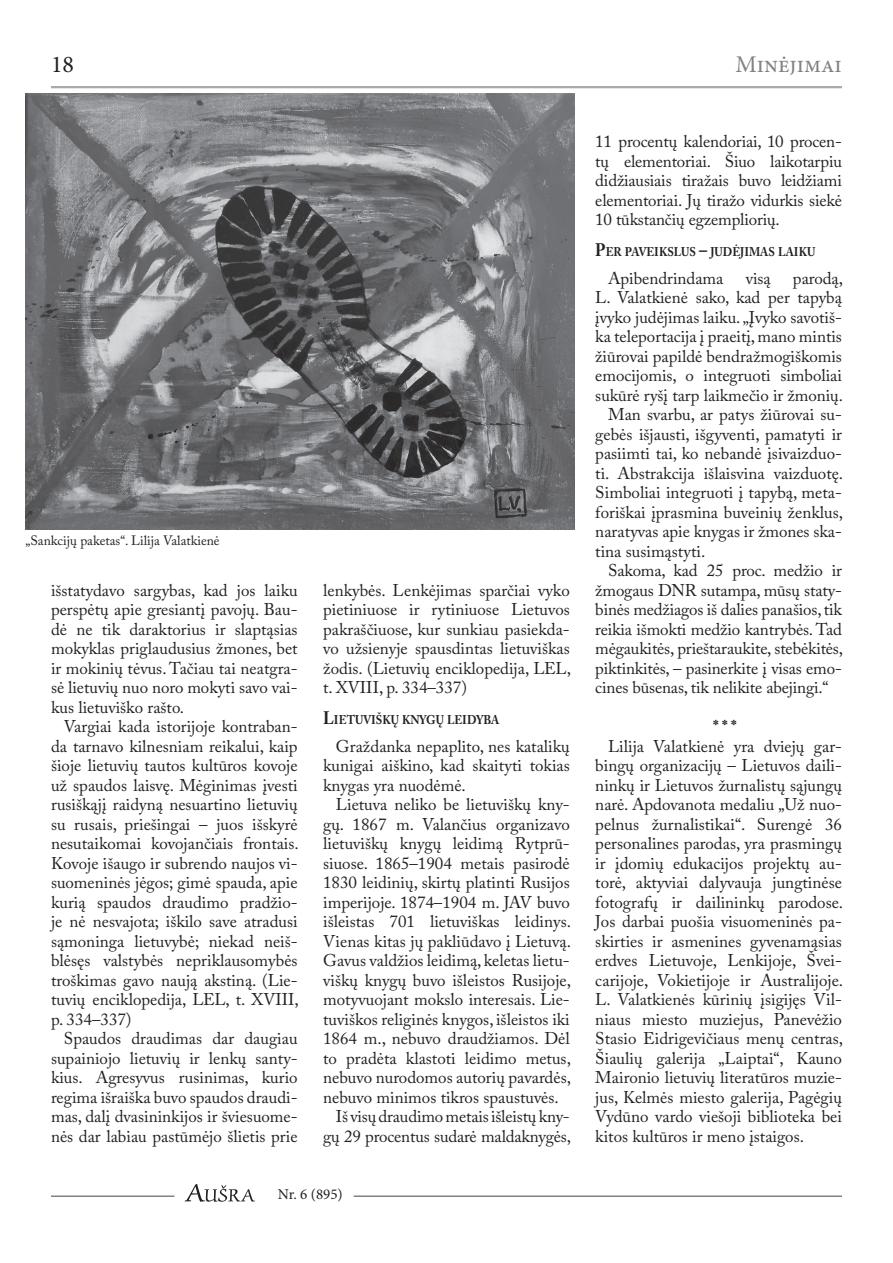
<style>
.page{position:relative;width:893px;height:1263px;background:#fff}
.page>*{position:absolute;margin:0;border:0;box-sizing:border-box;transform-origin:0 0}
.t1{font:24px "Minion Pro";color:#808285}
.t2{font:24px "Minion Pro";color:#231f20}
.t3{font:16.95px/19.5px "Adobe Caslon Pro";color:#231f20;text-align:justify}
.t4{font:16.95px "Adobe Caslon Pro";letter-spacing:-.025em;color:#231f20}
.t5{font:16.95px "Adobe Caslon Pro";letter-spacing:-.03em;color:#231f20}
.t6{font:700 16.95px "Adobe Caslon Pro";color:#231f20}
.t7{font:15px "Minion Pro";color:#231f20}
.t8{font:13.5px "Adobe Caslon Pro";color:#231f20}
.t9{font:700 12.6px "Adobe Caslon Pro";color:#231f20;scale:.9 1}
.s1{font-size:18px}
</style>
<div class="page">
<svg style="left:184px;top:1184px;width:71px;height:18px"></svg>
<hr style="left:51px;top:86px;width:791px;height:2px;background:#a8a9ad">
<hr style="left:51px;top:1195px;width:123px;height:2px;background:#808285">
<hr style="left:354px;top:1195px;width:488px;height:2px;background:#808285">
<img style="left:26px;top:94px;width:548px;height:436px">
<h1 class="t2" style="left:51px;top:48px;width:25px">18</h1>
<h1 class="t1" style="left:735px;top:48px;width:108px">Minėjimai</h1>
<p class="t8" style="left:26px;top:533px;width:196px">„Sankcijų paketas“. Lilija Valatkienė</p>
<p class="t3" style="left:51px;top:580px;width:248px">išstatydavo sargybas, kad jos laiku perspėtų apie gresiantį pavojų. Bau&shy;dė ne tik daraktorius ir slaptąsias mokyklas priglaudusius žmones, bet ir mokinių tėvus. Tačiau tai neatgra&shy;sė lietuvių nuo noro mokyti savo vai&shy;kus lietuviško rašto.</p>
<p class="t3" style="left:51px;top:716px;width:249px;text-indent:13px">Vargiai kada istorijoje kontraban&shy;da tarnavo kilnesniam reikalui, kaip šioje lietuvių tautos kultūros kovoje už spaudos laisvę. Mėginimas įvesti rusiškąjį raidyną nesuartino lietuvių su rusais, priešingai – juos išskyrė nesutaikomai kovojančiais frontais.<br>Kovoje išaugo ir subrendo naujos vi&shy;suomeninės jėgos; gimė spauda, apie kurią spaudos draudimo pradžio&shy;je nė nesvajota; iškilo save atradusi sąmoninga lietuvybė; niekad neiš&shy;blėsęs valstybės nepriklausomybės troškimas gavo naują akstiną. (Lie&shy;tuvių enciklopedija, LEL, t. XVIII, p. 334–337)</p>
<p class="t3" style="left:51px;top:1028px;width:248px;text-indent:13px">Spaudos draudimas dar daugiau supainiojo lietuvių ir lenkų santy&shy;kius. Agresyvus rusinimas, kurio regima išraiška buvo spaudos draudi&shy;mas, dalį dvasininkijos ir šviesuome&shy;nės dar labiau pastūmėjo šlietis prie</p>
<p class="t3" style="left:323px;top:580px;width:249px">lenkybės. Lenkėjimas sparčiai vyko pietiniuose ir rytiniuose Lietuvos pakraščiuose, kur sunkiau pasiekda&shy;vo užsienyje spausdintas lietuviškas žodis. (Lietuvių enciklopedija, LEL, t. XVIII, p. 334–337)</p>
<p class="t9" style="left:323px;top:712px;width:197px"><span class="s1">L</span>IETUVIŠKŲ KNYGŲ LEIDYBA</p>
<p class="t3" style="left:323px;top:736px;width:248px;text-indent:13px">Graždanka nepaplito, nes katalikų kunigai aiškino, kad skaityti tokias knygas yra nuodėmė.</p>
<p class="t3" style="left:336px;top:794px;width:235px">Lietuva neliko be lietuviškų kny-</p>
<p class="t3" style="left:323px;top:814px;width:248px">gų. 1867 m. Valančius organizavo</p>
<p class="t3" style="left:323px;top:833px;width:248px">lietuviškų knygų leidimą Rytprū-</p>
<p class="t3" style="left:323px;top:853px;width:248px">siuose. 1865–1904 metais pasirodė</p>
<p class="t3" style="left:323px;top:872px;width:248px">1830 leidinių, skirtų platinti Rusijos</p>
<p class="t3" style="left:323px;top:892px;width:248px">imperijoje. 1874–1904 m. JAV buvo</p>
<p class="t3" style="left:323px;top:911px;width:249px">išleistas 701 lietuviškas leidinys.</p>
<p class="t3" style="left:323px;top:931px;width:249px">Vienas kitas jų pakliūdavo į Lietuvą.</p>
<p class="t3" style="left:323px;top:950px;width:248px">Gavus valdžios leidimą, keletas lietu-</p>
<p class="t3" style="left:323px;top:970px;width:249px">viškų knygų buvo išleistos Rusijoje,</p>
<p class="t3" style="left:323px;top:989px;width:248px">motyvuojant mokslo interesais. Lie-</p>
<p class="t3" style="left:323px;top:1009px;width:248px">tuviškos religinės knygos, išleistos iki</p>
<p class="t3" style="left:323px;top:1028px;width:248px">1864 m., nebuvo draudžiamos. Dėl</p>
<p class="t3" style="left:323px;top:1048px;width:249px">to pradėta klastoti leidimo metus,</p>
<p class="t3" style="left:323px;top:1067px;width:249px">nebuvo nurodomos autorių pavardės,</p>
<p class="t3" style="left:323px;top:1087px;width:237px">nebuvo minimos tikros spaustuvės.</p>
<p class="t3" style="left:336px;top:1106px;width:235px">Iš visų draudimo metais išleistų kny-</p>
<p class="t3" style="left:323px;top:1126px;width:249px">gų 29 procentus sudarė maldaknygės,</p>
<p class="t7" style="left:278px;top:1184px;width:66px">Nr. 6 (895)</p>
<p class="t3" style="left:595px;top:131px;width:248px">11 procentų kalendoriai, 10 procen&shy;tų elementoriai. Šiuo laikotarpiu didžiausiais tiražais buvo leidžiami elementoriai. Jų tiražo vidurkis siekė 10 tūkstančių egzempliorių.</p>
<p class="t9" style="left:595px;top:244px;width:246px"><span class="s1">P</span>ER PAVEIKSLUS <span class="s1">–</span> JUDĖJIMAS LAIKU</p>
<p class="t3" style="left:608px;top:268px;width:117px">Apibendrindama</p>
<p class="t3" style="left:746px;top:268px;width:27px">visą</p>
<p class="t3" style="left:793px;top:268px;width:52px">parodą,</p>
<p class="t5" style="left:595px;top:287px;width:248px">L. Valatkienė sako, kad per tapybą</p>
<p class="t3" style="left:595px;top:307px;width:248px">įvyko judėjimas laiku. „Įvyko savotiš-</p>
<p class="t3" style="left:595px;top:326px;width:248px">ka teleportacija į praeitį, mano mintis</p>
<p class="t3" style="left:595px;top:346px;width:248px">žiūrovai papildė bendražmogiškomis</p>
<p class="t3" style="left:595px;top:365px;width:248px">emocijomis, o integruoti simboliai</p>
<p class="t3" style="left:595px;top:385px;width:249px">sukūrė ryšį tarp laikmečio ir žmonių.</p>
<p class="t3" style="left:608px;top:404px;width:235px">Man svarbu, ar patys žiūrovai su-</p>
<p class="t3" style="left:595px;top:424px;width:248px">gebės išjausti, išgyventi, pamatyti ir</p>
<p class="t3" style="left:595px;top:443px;width:248px">pasiimti tai, ko nebandė įsivaizduo-</p>
<p class="t3" style="left:595px;top:463px;width:249px">ti. Abstrakcija išlaisvina vaizduotę.</p>
<p class="t3" style="left:595px;top:482px;width:248px">Simboliai integruoti į tapybą, meta-</p>
<p class="t3" style="left:595px;top:502px;width:249px">foriškai įprasmina buveinių ženklus,</p>
<p class="t3" style="left:595px;top:521px;width:248px">naratyvas apie knygas ir žmones ska-</p>
<p class="t3" style="left:595px;top:541px;width:112px">tina susimąstyti.</p>
<p class="t3" style="left:608px;top:560px;width:235px">Sakoma, kad 25 proc. medžio ir</p>
<p class="t3" style="left:595px;top:580px;width:248px">žmogaus DNR sutampa, mūsų staty-</p>
<p class="t3" style="left:595px;top:599px;width:249px">binės medžiagos iš dalies panašios, tik</p>
<p class="t4" style="left:595px;top:619px;width:248px">reikia išmokti medžio kantrybės. Tad</p>
<p class="t4" style="left:595px;top:638px;width:249px">mėgaukitės, prieštaraukite, stebėkitės,</p>
<p class="t3" style="left:595px;top:658px;width:248px">piktinkitės, – pasinerkite į visas emo-</p>
<p class="t3" style="left:595px;top:677px;width:235px">cines būsenas, tik nelikite abejingi.“</p>
<p class="t6" style="left:713px;top:716px;width:25px">* * *</p>
<p class="t3" style="left:595px;top:736px;width:249px;text-indent:13px">Lilija Valatkienė yra dviejų gar&shy;bingų organizacijų – Lietuvos daili&shy;ninkų ir Lietuvos žurnalistų sąjungų narė. Apdovanota medaliu „Už nuo&shy;pelnus žurnalistikai“. Surengė 36 personalines parodas, yra prasmingų ir įdomių edukacijos projektų au&shy;torė, aktyviai dalyvauja jungtinėse fotografų ir dailininkų parodose.<br>Jos darbai puošia visuomeninės pa&shy;skirties ir asmenines gyvenamąsias erdves Lietuvoje, Lenkijoje, Švei&shy;carijoje, Vokietijoje ir Australijoje.<br>L. Valatkienės kūrinių įsigijęs Vil&shy;niaus miesto muziejus, Panevėžio Stasio Eidrigevičiaus menų centras, Šiaulių galerija „Laiptai“, Kauno Maironio lietuvių literatūros muzie&shy;jus, Kelmės miesto galerija, Pagėgių Vydūno vardo viešoji biblioteka bei kitos kultūros ir meno įstaigos.</p>
</div>
